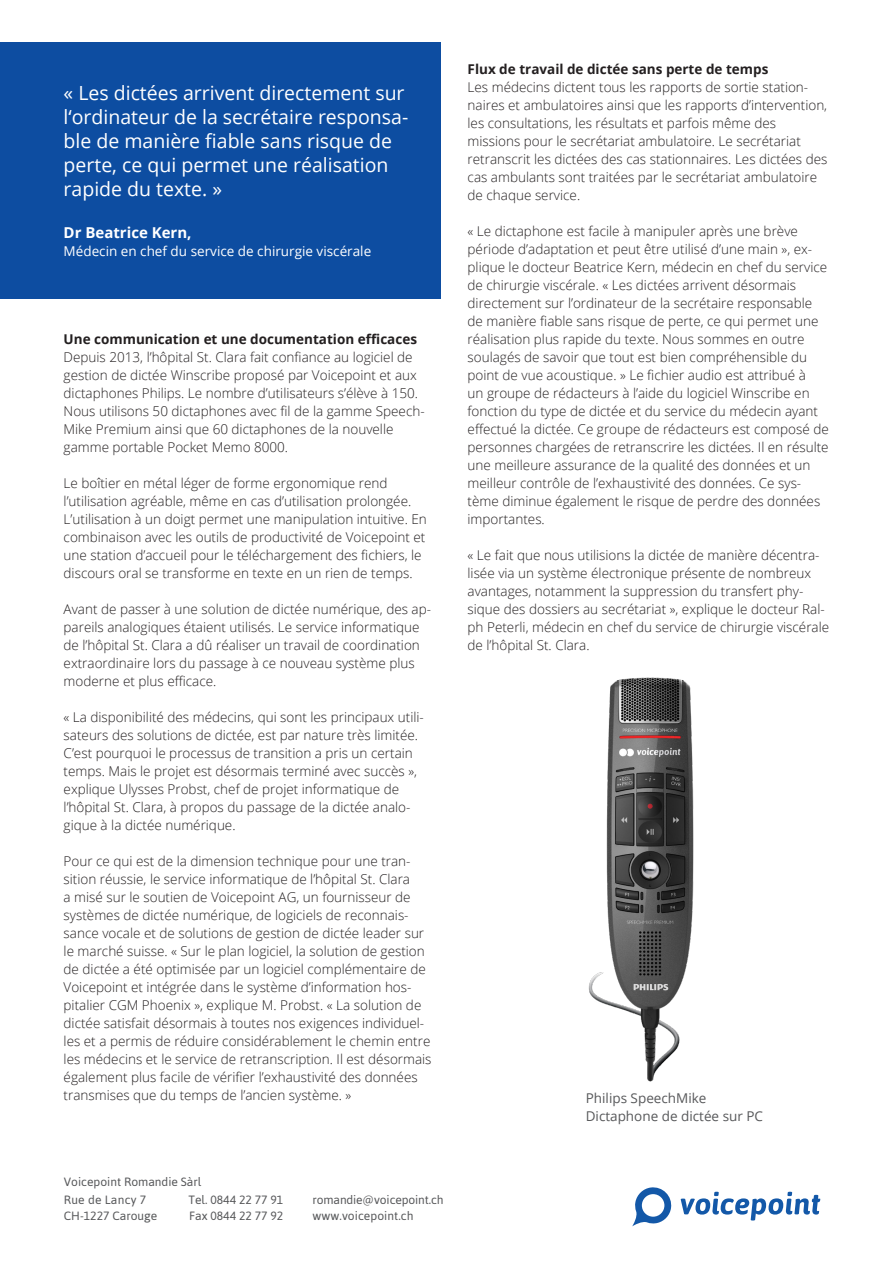
<style>
.page{position:relative;width:893px;height:1263px;background:#fff}
.page>*{position:absolute;margin:0;border:0;box-sizing:border-box;transform-origin:0 0}
.t1{font:19.5px/24px "Open Sans";color:#fff}
.t2{font:700 15px "Open Sans";color:#fff}
.Fliesstext{font:300 13.5px/18px "Open Sans";color:#231f20}
.Fliesstext-2{font:700 13.5px "Open Sans";color:#231f20}
.t3{font:13.5px "Open Sans";color:#fff}
.t4{font:13.5px/18px "Open Sans";color:#57585a}
.t5{font:12px "Asap";color:#57585a}
.t6{font:12px "Asap";letter-spacing:.02em;color:#57585a}
</style>
<div class="page">
<div style="left:0;top:43px;width:440px;height:256px;background:#0d4da1"></div>
<svg style="left:632px;top:1187px;width:40px;height:39px"></svg>
<svg style="left:681px;top:1192px;width:139px;height:28px"></svg>
<img style="left:588px;top:677px;width:106px;height:405px">
<p class="t1" style="left:64px;top:81px;width:346px">« Les dictées arrivent directement sur l‘ordinateur de la secrétaire responsa&shy;ble de manière fiable sans risque de perte, ce qui permet une réalisation rapide du texte. »</p>
<p class="t2" style="left:64px;top:222px;width:130px">Dr Beatrice Kern,</p>
<p class="t3" style="left:64px;top:242px;width:309px">Médecin en chef du service de chirurgie viscérale</p>
<p class="Fliesstext-2" style="left:64px;top:330px;width:355px">Une communication et une documentation efficaces</p>
<p class="Fliesstext" style="left:64px;top:348px;width:363px">Depuis 2013, l’hôpital St. Clara fait confiance au logiciel de gestion de dictée Winscribe proposé par Voicepoint et aux dictaphones Philips. Le nombre d’utilisateurs s’élève à 150.<br>Nous utilisons 50 dictaphones avec fil de la gamme Speech-Mike Premium ainsi que 60 dictaphones de la nouvelle gamme portable Pocket Memo 8000.</p>
<p class="Fliesstext" style="left:64px;top:474px;width:365px">Le boîtier en métal léger de forme ergonomique rend l’utilisation agréable, même en cas d’utilisation prolongée.<br>L’utilisation à un doigt permet une manipulation intuitive. En combinaison avec les outils de productivité de Voicepoint et une station d’accueil pour le téléchargement des fichiers, le discours oral se transforme en texte en un rien de temps.</p>
<p class="Fliesstext" style="left:64px;top:600px;width:369px">Avant de passer à une solution de dictée numérique, des ap&shy;pareils analogiques étaient utilisés. Le service informatique de l’hôpital St. Clara a dû réaliser un travail de coordination extraordinaire lors du passage à ce nouveau système plus moderne et plus efficace.</p>
<p class="Fliesstext" style="left:64px;top:708px;width:362px">« La disponibilité des médecins, qui sont les principaux utili&shy;sateurs des solutions de dictée, est par nature très limitée.<br>C’est pourquoi le processus de transition a pris un certain temps. Mais le projet est désormais terminé avec succès », explique Ulysses Probst, chef de projet informatique de l’hôpital St. Clara, à propos du passage de la dictée analo&shy;gique à la dictée numérique.</p>
<p class="Fliesstext" style="left:64px;top:852px;width:369px">Pour ce qui est de la dimension technique pour une tran&shy;sition réussie, le service informatique de l’hôpital St. Clara<br>a misé sur le soutien de Voicepoint AG, un fournisseur de systèmes de dictée numérique, de logiciels de reconnais&shy;sance vocale et de solutions de gestion de dictée leader sur le marché suisse. « Sur le plan logiciel, la solution de gestion de dictée a été optimisée par un logiciel complémentaire de Voicepoint et intégrée dans le système d’information hos&shy;pitalier CGM Phoenix », explique M. Probst. « La solution de dictée satisfait désormais à toutes nos exigences individuel&shy;les et a permis de réduire considérablement le chemin entre les médecins et le service de retranscription. Il est désormais également plus facile de vérifier l’exhaustivité des données transmises que du temps de l’ancien système. »</p>
<p class="t5" style="left:64px;top:1174px;width:139px">Voicepoint Romandie Sàrl</p>
<p class="t6" style="left:64px;top:1192px;width:84px">Rue de Lancy 7</p>
<p class="t5" style="left:64px;top:1209px;width:95px">CH-1227 Carouge</p>
<p class="t5" style="left:189px;top:1193px;width:96px">Tel. 0844 22 77 91</p>
<p class="t5" style="left:189px;top:1209px;width:96px">Fax 0844 22 77 92</p>
<p class="t5" style="left:313px;top:1193px;width:132px">romandie@voicepoint.ch</p>
<p class="t5" style="left:313px;top:1209px;width:102px">www.voicepoint.ch</p>
<p class="Fliesstext-2" style="left:468px;top:60px;width:302px">Flux de travail de dictée sans perte de temps</p>
<p class="Fliesstext" style="left:468px;top:78px;width:361px">Les médecins dictent tous les rapports de sortie station&shy;naires et ambulatoires ainsi que les rapports d’intervention, les consultations, les résultats et parfois même des missions pour le secrétariat ambulatoire. Le secrétariat retranscrit les dictées des cas stationnaires. Les dictées des cas ambulants sont traitées par le secrétariat ambulatoire de chaque service.</p>
<p class="Fliesstext" style="left:468px;top:222px;width:363px">« Le dictaphone est facile à manipuler après une brève période d’adaptation et peut être utilisé d’une main », ex&shy;plique le docteur Beatrice Kern, médecin en chef du service de chirurgie viscérale. « Les dictées arrivent désormais directement sur l’ordinateur de la secrétaire responsable de manière fiable sans risque de perte, ce qui permet une réalisation plus rapide du texte. Nous sommes en outre soulagés de savoir que tout est bien compréhensible du point de vue acoustique. » Le fichier audio est attribué à<br>un groupe de rédacteurs à l’aide du logiciel Winscribe en fonction du type de dictée et du service du médecin ayant effectué la dictée. Ce groupe de rédacteurs est composé de personnes chargées de retranscrire les dictées. Il en résulte une meilleure assurance de la qualité des données et un meilleur contrôle de l’exhaustivité des données. Ce sys&shy;tème diminue également le risque de perdre des données importantes.</p>
<p class="Fliesstext" style="left:468px;top:546px;width:363px">« Le fait que nous utilisions la dictée de manière décentra&shy;lisée via un système électronique présente de nombreux avantages, notamment la suppression du transfert phy&shy;sique des dossiers au secrétariat », explique le docteur Ral&shy;ph Peterli, médecin en chef du service de chirurgie viscérale de l’hôpital St. Clara.</p>
<p class="t4" style="left:586px;top:1089px;width:179px">Philips SpeechMike<br>Dictaphone de dictée sur PC</p>
</div>
